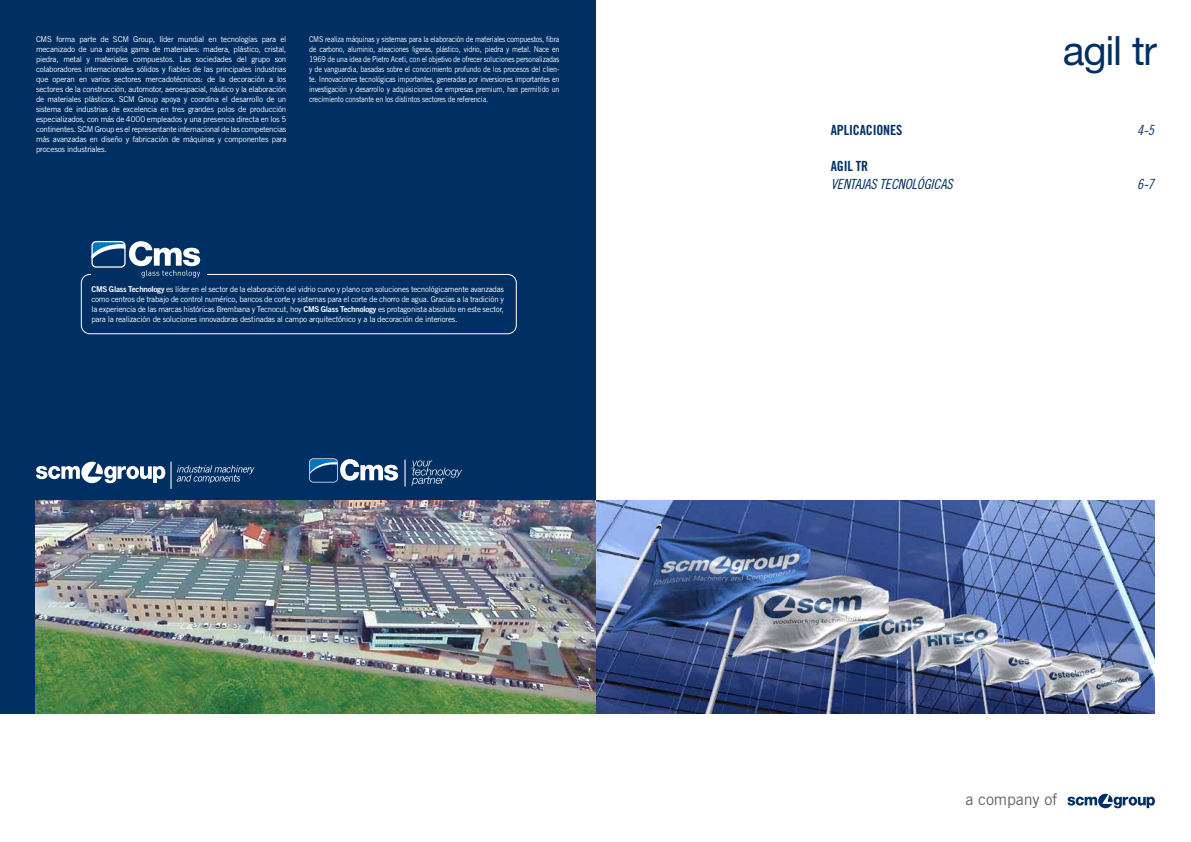
<style>
.page{position:relative;width:1191px;height:842px;background:#fff}
.page>*{position:absolute;margin:0;border:0;box-sizing:border-box;transform-origin:0 0}
.t1{font:40.5px "Helvetica Neue LT Std";letter-spacing:-.03em;color:#003063}
.t2{font:16.1px "Trade Gothic LT Std";letter-spacing:-.01em;color:#646363}
.t3{font:14px "Trade Gothic LT Std Cn 18 Obl";letter-spacing:-.01em;color:#003063}
.t4{font:14px "Trade Gothic LT Std Bd Cn 20";letter-spacing:-.01em;color:#003063}
.t5{font:8px/10px "Trade Gothic LT Std";letter-spacing:-.03em;color:#fff;text-align:justify}
.t6{font:8px/10px "Trade Gothic LT Std";letter-spacing:-.03em;color:#fff;text-align:justify;scale:.9 1}
.s1{font-family:"Trade Gothic LT Std Bd 2"}
</style>
<div class="page">
<svg style="left:1067px;top:794px;width:87px;height:14px"></svg>
<img style="left:595px;top:501px;width:560px;height:212px">
<img style="left:0;top:0;width:595px;height:713px">
<svg style="left:309px;top:458px;width:89px;height:24px"></svg>
<svg style="left:411px;top:460px;width:51px;height:26px"></svg>
<svg style="left:404px;top:460px;width:1px;height:26px"></svg>
<svg style="left:36px;top:462px;width:129px;height:21px"></svg>
<hr style="left:170px;top:462px;width:2px;height:27px;background:#fff">
<svg style="left:176px;top:465px;width:78px;height:18px"></svg>
<div style="left:81px;top:274px;width:436px;height:60px;border:1px solid #fff;border-radius:9px"></div>
<div style="left:91px;top:262px;width:116px;height:20px;background:#003063"></div>
<svg style="left:90px;top:240px;width:110px;height:38px"></svg>
<p class="t5" style="left:36px;top:34px;width:252px">CMS forma parte de SCM Group, líder mundial en tecnologías para el mecanizado de una amplia gama de materiales: madera, plástico, cristal, piedra, metal y materiales compuestos. Las sociedades del grupo son colaboradores internacionales sólidos y fiables de las principales industrias que operan en varios sectores mercadotécnicos: de la decoración a los sectores de la construcción, automotor, aeroespacial, náutico y la elaboración de materiales plásticos. SCM Group apoya y coordina el desarrollo de un sistema de industrias de excelencia en tres grandes polos de producción especializados, con más de 4000 empleados y una presencia directa en los 5 continentes. SCM Group es el representante internacional de las competencias más avanzadas en diseño y fabricación de máquinas y componentes para procesos industriales.</p>
<p class="t6" style="left:309px;top:34px;width:280px">CMS realiza máquinas y sistemas para la elaboración de materiales compuestos, fibra de carbono, aluminio, aleaciones ligeras, plástico, vidrio, piedra y metal. Nace en 1969 de una idea de Pietro Aceti, con el objetivo de ofrecer soluciones personalizadas y de vanguardia, basadas sobre el conocimiento profundo de los procesos del clien&shy;te. Innovaciones tecnológicas importantes, generadas por inversiones importantes en investigación y desarrollo y adquisiciones de empresas premium, han permitido un crecimiento constante en los distintos sectores de referencia.</p>
<p class="t5" style="left:91px;top:284px;width:414px"><span class="s1">CMS Glass Technology</span> es líder en el sector de la elaboración del vidrio curvo y plano con soluciones tecnológicamente avanzadas como centros de trabajo de control numérico, bancos de corte y sistemas para el corte de chorro de agua. Gracias a la tradición y la experiencia de las marcas históricas Brembana y Tecnocut, hoy <span class="s1">CMS Glass Technology</span> es protagonista absoluto en este sector, para la realización de soluciones innovadoras destinadas al campo arquitectónico y a la decoración de interiores.</p>
<h1 class="t1" style="left:1062px;top:26px;width:96px">agil tr</h1>
<h3 class="t4" style="left:831px;top:121px;width:73px">APLICACIONES</h3>
<h3 class="t3" style="left:1137px;top:122px;width:18px">4-5</h3>
<h3 class="t4" style="left:831px;top:157px;width:39px">AGIL TR</h3>
<h3 class="t3" style="left:831px;top:176px;width:123px">VENTAJAS TECNOLÓGICAS</h3>
<h3 class="t3" style="left:1137px;top:176px;width:18px">6-7</h3>
<h2 class="t2" style="left:965px;top:790px;width:93px">a company of</h2>
</div>
